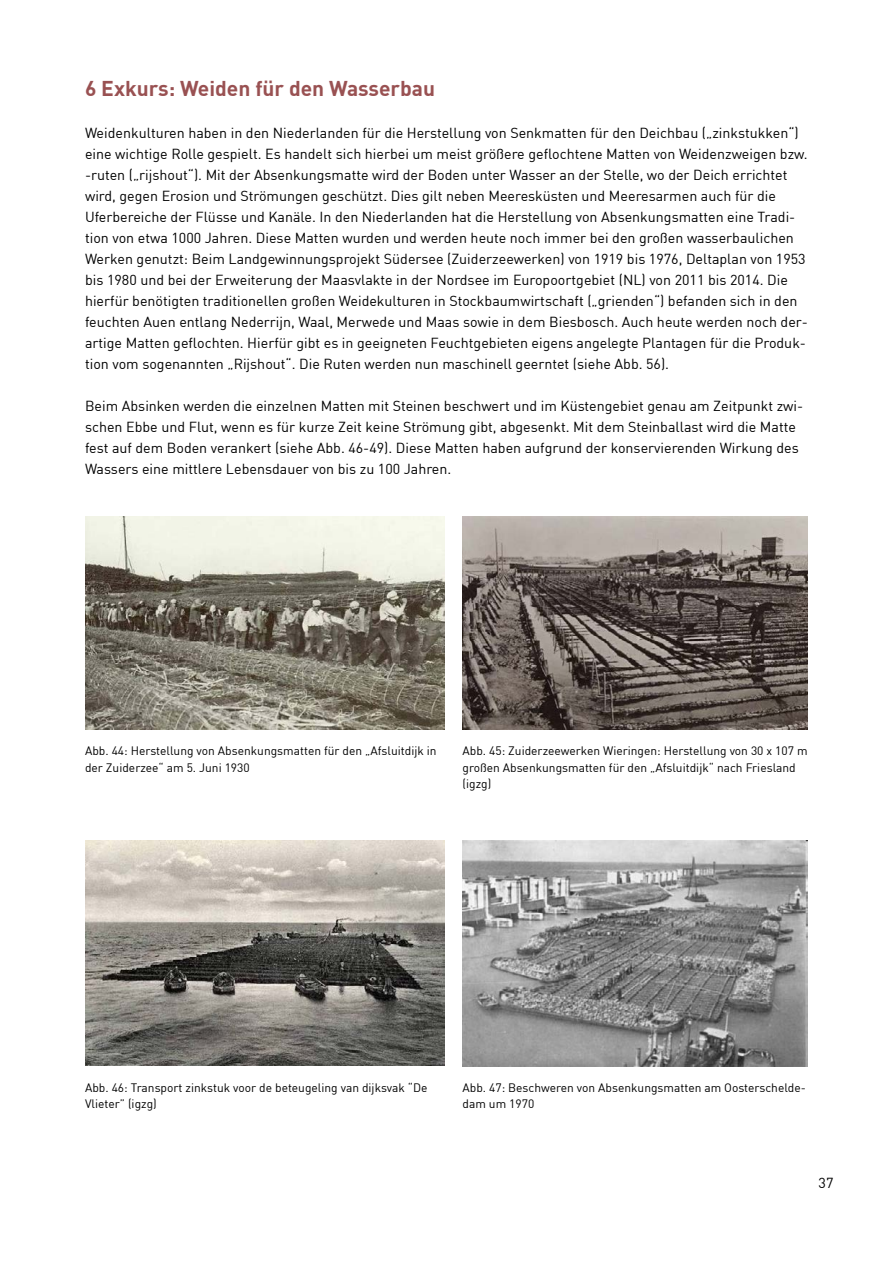
<style>
.page{position:relative;width:893px;height:1263px;background:#fff}
.page>*{position:absolute;margin:0;border:0;box-sizing:border-box;transform-origin:0 0}
.t1{font:700 21px "DIN";color:#995152}
.t2{font:14.25px/21px "DIN";color:#000}
.t3{font:12px/16.5px "DIN";color:#000}
</style>
<div class="page">
<img style="left:85px;top:516px;width:359px;height:213px">
<img style="left:462px;top:516px;width:346px;height:213px">
<img style="left:85px;top:840px;width:359px;height:225px">
<img style="left:462px;top:840px;width:346px;height:226px">
<h2 class="t1" style="left:85px;top:75px;width:352px">6 Exkurs: Weiden für den Wasserbau</h2>
<p class="t2" style="left:85px;top:122px;width:724px">Weidenkulturen haben in den Niederlanden für die Herstellung von Senkmatten für den Deichbau („zinkstukken“) eine wichtige Rolle gespielt. Es handelt sich hierbei um meist größere geflochtene Matten von Weidenzweigen bzw. -ruten („rijshout“). Mit der Absenkungsmatte wird der Boden unter Wasser an der Stelle, wo der Deich errichtet wird, gegen Erosion und Strömungen geschützt. Dies gilt neben Meeresküsten und Meeresarmen auch für die Uferbereiche der Flüsse und Kanäle. In den Niederlanden hat die Herstellung von Absenkungsmatten eine Tradi&shy;tion von etwa 1000 Jahren. Diese Matten wurden und werden heute noch immer bei den großen wasserbaulichen Werken genutzt: Beim Landgewinnungsprojekt Südersee (Zuiderzeewerken) von 1919 bis 1976, Deltaplan von 1953 bis 1980 und bei der Erweiterung der Maasvlakte in der Nordsee im Europoortgebiet (NL) von 2011 bis 2014. Die hierfür benötigten traditionellen großen Weidekulturen in Stockbaumwirtschaft („grienden“) befanden sich in den feuchten Auen entlang Nederrijn, Waal, Merwede und Maas sowie in dem Biesbosch. Auch heute werden noch der&shy;artige Matten geflochten. Hierfür gibt es in geeigneten Feuchtgebieten eigens angelegte Plantagen für die Produk&shy;tion vom sogenannten „Rijshout“. Die Ruten werden nun maschinell geerntet (siehe Abb. 56).</p>
<p class="t2" style="left:85px;top:395px;width:720px">Beim Absinken werden die einzelnen Matten mit Steinen beschwert und im Küstengebiet genau am Zeitpunkt zwi&shy;schen Ebbe und Flut, wenn es für kurze Zeit keine Strömung gibt, abgesenkt. Mit dem Steinballast wird die Matte fest auf dem Boden verankert (siehe Abb. 46‑49). Diese Matten haben aufgrund der konservierenden Wirkung des Wassers eine mittlere Lebensdauer von bis zu 100 Jahren.</p>
<p class="t3" style="left:85px;top:742px;width:353px">Abb. 44: Herstellung von Absenkungsmatten für den „Afsluitdijk in der Zuiderzee“ am 5. Juni 1930</p>
<p class="t3" style="left:462px;top:742px;width:347px">Abb. 45: Zuiderzeewerken Wieringen: Herstellung von 30 x 107 m großen Absenkungsmatten für den „Afsluitdijk“ nach Friesland (igzg)</p>
<p class="t3" style="left:85px;top:1079px;width:344px">Abb. 46: Transport zinkstuk voor de beteugeling van dijksvak “De<br>Vlieter” (igzg)</p>
<p class="t3" style="left:462px;top:1079px;width:345px">Abb. 47: Beschweren von Absenkungsmatten am Oosterschelde&shy;dam um 1970</p>
<p class="t2" style="left:819px;top:1172px;width:16px">37</p>
</div>
